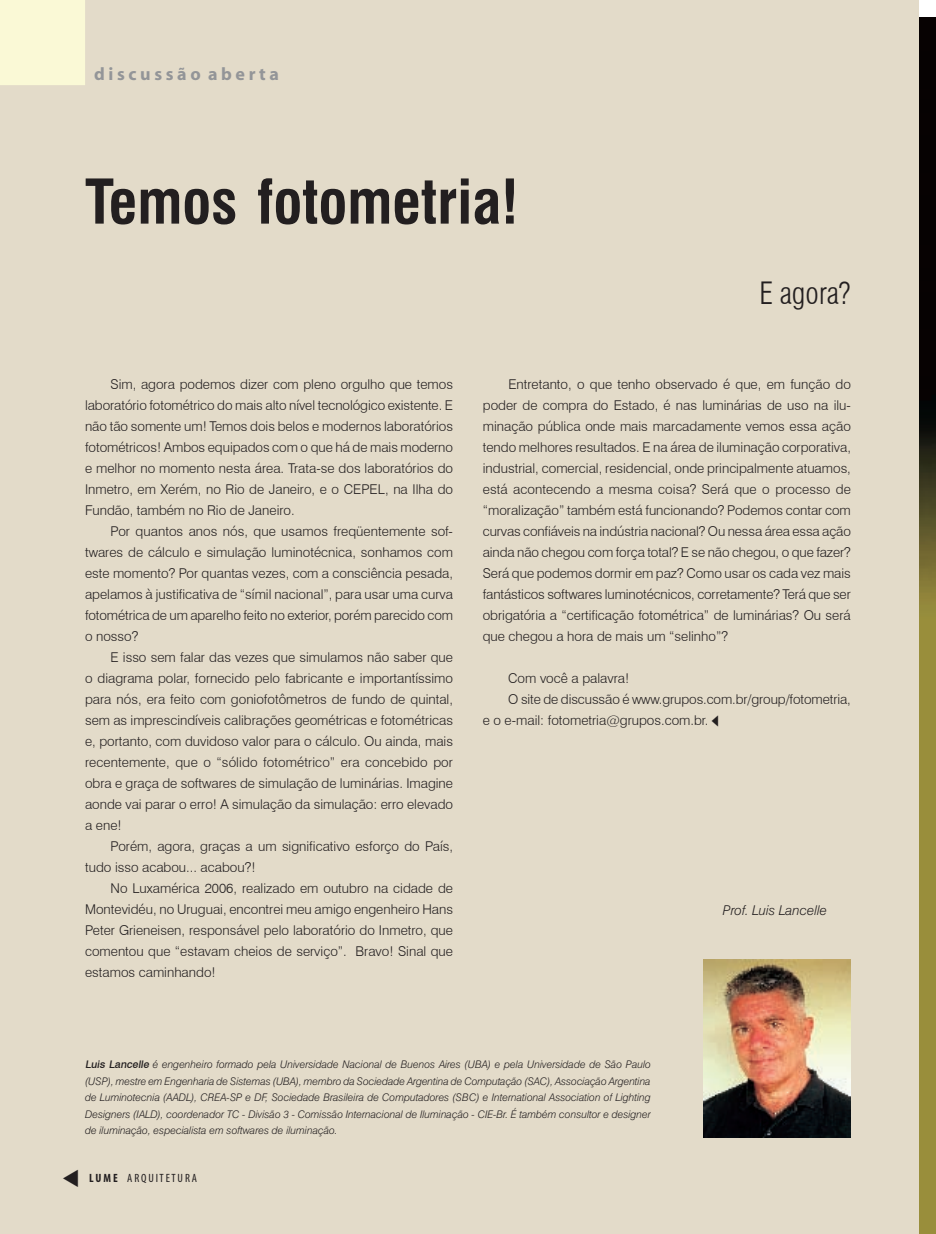
<style>
.page{position:relative;width:936px;height:1234px;background:#fff}
.page>*{position:absolute;margin:0;border:0;box-sizing:border-box;transform-origin:0 0}
.t1{font:700 condensed 60px "Swiss 721 BT";color:#231f20}
.t2{font:300 condensed 30px "Swiss 721 BT";color:#231f20}
.t3{font:700 18px "Myriad";color:#939598}
.t4{font:300 13.5px/21px "Swiss 721 BT";color:#231f20;text-align:justify}
.t5{font:italic 300 13.5px "Swiss 721 BT";color:#231f20}
.t6{font:condensed 12px "Myriad";color:#231f20}
.t7{font:italic 300 10.5px/16.5px "Swiss 721 BT";color:#231f20;text-align:justify}
.s1{font-weight:500}
.s2{font-weight:700}
</style>
<div class="page">
<div style="left:0;top:0;width:918px;height:1233px;background:#e3dbc9"></div>
<div style="left:0;top:0;width:85px;height:85px;background:#faf9d6"></div>
<img style="left:703px;top:958px;width:147px;height:179px">
<img style="left:918px;top:17px;width:17px;height:1216px">
<svg style="left:63px;top:1169px;width:16px;height:18px"></svg>
<svg style="left:711px;top:715px;width:7px;height:11px"></svg>
<h3 class="t3" style="left:94px;top:65px;width:186px">d i s c u s s ã o a b e r t a</h3>
<h1 class="t1" style="left:85px;top:166px;width:435px">Temos fotometria!</h1>
<h2 class="t2" style="left:759px;top:275px;width:93px">E agora?</h2>
<p class="t4" style="left:85px;top:373px;width:369px;text-indent:26px">Sim, agora podemos dizer com pleno orgulho que temos laboratório fotométrico do mais alto nível tecnológico existente. E não tão somente um! Temos dois belos e modernos laboratórios fotométricos! Ambos equipados com o que há de mais moderno e melhor no momento nesta área. Trata-se dos laboratórios do Inmetro, em Xerém, no Rio de Janeiro, e o CEPEL, na Ilha do Fundão, também no Rio de Janeiro.</p>
<p class="t4" style="left:85px;top:520px;width:369px;text-indent:26px">Por quantos anos nós, que usamos freqüentemente sof&shy;twares de cálculo e simulação luminotécnica, sonhamos com este momento? Por quantas vezes, com a consciência pesada, apelamos à justificativa de “símil nacional”, para usar uma curva fotométrica de um aparelho feito no exterior, porém parecido com o nosso?</p>
<p class="t4" style="left:85px;top:646px;width:369px;text-indent:26px">E isso sem falar das vezes que simulamos não saber que o diagrama polar, fornecido pelo fabricante e importantíssimo para nós, era feito com goniofotômetros de fundo de quintal, sem as imprescindíveis calibrações geométricas e fotométricas e, portanto, com duvidoso valor para o cálculo. Ou ainda, mais recentemente, que o “sólido fotométrico” era concebido por obra e graça de softwares de simulação de luminárias. Imagine aonde vai parar o erro! A simulação da simulação: erro elevado a ene!</p>
<p class="t4" style="left:85px;top:835px;width:369px;text-indent:26px">Porém, agora, graças a um significativo esforço do País, tudo isso acabou... acabou?!</p>
<p class="t4" style="left:85px;top:877px;width:369px;text-indent:25px">No Luxamérica 2006, realizado em outubro na cidade de Montevidéu, no Uruguai, encontrei meu amigo engenheiro Hans Peter Grieneisen, responsável pelo laboratório do Inmetro, que comentou que “estavam cheios de serviço”. Bravo! Sinal que estamos caminhando!</p>
<p class="t4" style="left:482px;top:373px;width:370px;text-indent:26px">Entretanto, o que tenho observado é que, em função do poder de compra do Estado, é nas luminárias de uso na ilu&shy;minação pública onde mais marcadamente vemos essa ação tendo melhores resultados. E na área de iluminação corporativa, industrial, comercial, residencial, onde principalmente atuamos, está acontecendo a mesma coisa? Será que o processo de “moralização” também está funcionando? Podemos contar com curvas confiáveis na indústria nacional? Ou nessa área essa ação ainda não chegou com força total? E se não chegou, o que fazer?<br>Será que podemos dormir em paz? Como usar os cada vez mais fantásticos softwares luminotécnicos, corretamente? Terá que ser obrigatória a “certificação fotométrica” de luminárias? Ou será que chegou a hora de mais um “selinho”?</p>
<p class="t4" style="left:508px;top:667px;width:123px">Com você a palavra!</p>
<p class="t4" style="left:508px;top:688px;width:344px">O site de discussão é www.grupos.com.br/group/fotometria,</p>
<p class="t4" style="left:482px;top:709px;width:227px">e o e-mail: fotometria@grupos.com.br.</p>
<p class="t5" style="left:722px;top:901px;width:106px">Prof. Luis Lancelle</p>
<p class="t7" style="left:85px;top:1056px;width:567px"><span class="s1">Luis Lancelle</span> é engenheiro formado pela Universidade Nacional de Buenos Aires (UBA) e pela Universidade de São Paulo (USP), mestre em Engenharia de Sistemas (UBA), membro da Sociedade Argentina de Computação (SAC), Associação Argentina de Luminotecnia (AADL), CREA-SP e DF, Sociedade Brasileira de Computadores (SBC) e International Association of Lighting Designers (IALD), coordenador TC - Divisão 3 - Comissão Internacional de Iluminação - CIE-Br. É também consultor e designer de iluminação, especialista em softwares de iluminação.</p>
<p class="t6" style="left:89px;top:1171px;width:109px"><span class="s2">L U M E</span> A R Q U I T E T U R A</p>
</div>
